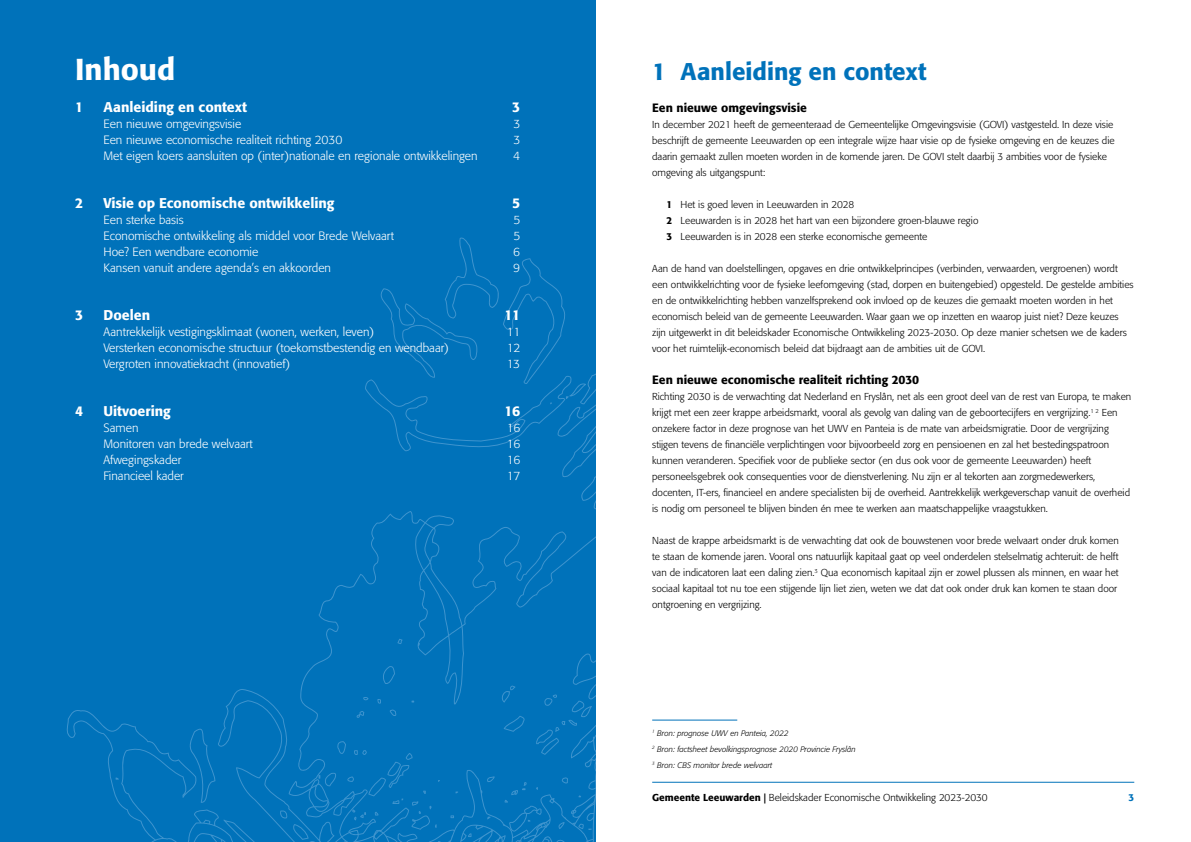
<style>
.page{position:relative;width:1191px;height:842px;background:#fff}
.page>*{position:absolute;margin:0;border:0;box-sizing:border-box;transform-origin:0 0}
.t1{font:500 30px "Formata";color:#fff}
.t2{font:500 24px "Formata";color:#0072ba}
.t3{font:500 14px "Formata";color:#fff}
.t4{font:300 12px "Formata";color:#fff}
.t5{font:500 12px "Formata";color:#000}
.t6{font:300 10px/16px "Formata";color:#000}
.t7{font:500 10px "Formata";color:#0072ba}
.t8{font:italic 300 8px/16px "Formata";color:#000}
.s1{font-weight:500}
</style>
<div class="page">
<hr style="left:652px;top:782px;width:482px;height:1px;background:#0072ba">
<div style="left:0;top:0;width:595px;height:842px;background:#0072ba"></div>
<svg style="left:380px;top:237px;width:185px;height:84px"></svg>
<svg style="left:66px;top:321px;width:529px;height:521px"></svg>
<svg style="left:578px;top:824px;width:14px;height:6px"></svg>
<hr style="left:652px;top:720px;width:85px;height:1px;background:#0072ba">
<h1 class="t1" style="left:75px;top:51px;width:101px">Inhoud</h1>
<h3 class="t3" style="left:75px;top:98px;width:10px">1</h3>
<h3 class="t3" style="left:103px;top:98px;width:145px">Aanleiding en context</h3>
<h3 class="t3" style="left:512px;top:98px;width:10px">3</h3>
<p class="t4" style="left:103px;top:117px;width:139px">Een nieuwe omgevingsvisie</p>
<p class="t4" style="left:513px;top:117px;width:8px">3</p>
<p class="t4" style="left:103px;top:133px;width:240px">Een nieuwe economische realiteit richting 2030</p>
<p class="t4" style="left:513px;top:133px;width:8px">3</p>
<p class="t4" style="left:103px;top:149px;width:376px">Met eigen koers aansluiten op (inter)nationale en regionale ontwikkelingen</p>
<p class="t4" style="left:513px;top:149px;width:8px">4</p>
<h3 class="t3" style="left:75px;top:194px;width:10px">2</h3>
<h3 class="t3" style="left:103px;top:194px;width:232px">Visie op Economische ontwikkeling</h3>
<h3 class="t3" style="left:512px;top:194px;width:10px">5</h3>
<p class="t4" style="left:103px;top:213px;width:82px">Een sterke basis</p>
<p class="t4" style="left:513px;top:213px;width:8px">5</p>
<p class="t4" style="left:103px;top:229px;width:292px">Economische ontwikkeling als middel voor Brede Welvaart</p>
<p class="t4" style="left:513px;top:229px;width:8px">5</p>
<p class="t4" style="left:103px;top:245px;width:156px">Hoe? Een wendbare economie</p>
<p class="t4" style="left:513px;top:245px;width:8px">6</p>
<p class="t4" style="left:103px;top:261px;width:229px">Kansen vanuit andere agenda’s en akkoorden</p>
<p class="t4" style="left:513px;top:261px;width:8px">9</p>
<h3 class="t3" style="left:75px;top:306px;width:10px">3</h3>
<h3 class="t3" style="left:103px;top:306px;width:48px">Doelen</h3>
<h3 class="t3" style="left:504px;top:306px;width:17px">11</h3>
<p class="t4" style="left:103px;top:325px;width:272px">Aantrekkelijk vestigingsklimaat (wonen, werken, leven)</p>
<p class="t4" style="left:507px;top:325px;width:15px">11</p>
<p class="t4" style="left:103px;top:341px;width:347px">Versterken economische structuur (toekomstbestendig en wendbaar)</p>
<p class="t4" style="left:507px;top:341px;width:15px">12</p>
<p class="t4" style="left:103px;top:357px;width:188px">Vergroten innovatiekracht (innovatief)</p>
<p class="t4" style="left:507px;top:357px;width:15px">13</p>
<h3 class="t3" style="left:75px;top:402px;width:10px">4</h3>
<h3 class="t3" style="left:103px;top:402px;width:69px">Uitvoering</h3>
<h3 class="t3" style="left:504px;top:402px;width:17px">16</h3>
<p class="t4" style="left:103px;top:421px;width:37px">Samen</p>
<p class="t4" style="left:507px;top:421px;width:15px">16</p>
<p class="t4" style="left:103px;top:437px;width:151px">Monitoren van brede welvaart</p>
<p class="t4" style="left:507px;top:437px;width:15px">16</p>
<p class="t4" style="left:103px;top:453px;width:79px">Afwegingskader</p>
<p class="t4" style="left:507px;top:453px;width:15px">16</p>
<p class="t4" style="left:103px;top:469px;width:82px">Financieel kader</p>
<p class="t4" style="left:507px;top:469px;width:15px">17</p>
<h2 class="t2" style="left:652px;top:57px;width:276px">1 Aanleiding en context</h2>
<p class="t5" style="left:652px;top:100px;width:156px">Een nieuwe omgevingsvisie</p>
<p class="t6" style="left:652px;top:117px;width:464px">In december 2021 heeft de gemeenteraad de Gemeentelijke Omgevingsvisie (GOVI) vastgesteld. In deze visie beschrijft de gemeente Leeuwarden op een integrale wijze haar visie op de fysieke omgeving en de keuzes die daarin gemaakt zullen moeten worden in de komende jaren. De GOVI stelt daarbij 3 ambities voor de fysieke omgeving als uitgangspunt:</p>
<p class="t6" style="left:666px;top:197px;width:313px"><span class="s1">1</span> Het is goed leven in Leeuwarden in 2028<br><span class="s1">2</span> Leeuwarden is in 2028 het hart van een bijzondere groen-blauwe regio<br><span class="s1">3</span> Leeuwarden is in 2028 een sterke economische gemeente</p>
<p class="t6" style="left:652px;top:261px;width:483px">Aan de hand van doelstellingen, opgaves en drie ontwikkelprincipes (verbinden, verwaarden, vergroenen) wordt een ontwikkelrichting voor de fysieke leefomgeving (stad, dorpen en buitengebied) opgesteld. De gestelde ambities en de ontwikkelrichting hebben vanzelfsprekend ook invloed op de keuzes die gemaakt moeten worden in het economisch beleid van de gemeente Leeuwarden. Waar gaan we op inzetten en waarop juist niet? Deze keuzes zijn uitgewerkt in dit beleidskader Economische Ontwikkeling 2023-2030. Op deze manier schetsen we de kaders voor het ruimtelijk-economisch beleid dat bijdraagt aan de ambities uit de GOVI.</p>
<p class="t5" style="left:652px;top:372px;width:268px">Een nieuwe economische realiteit richting 2030</p>
<p class="t6" style="left:652px;top:389px;width:480px">Richting 2030 is de verwachting dat Nederland en Fryslân, net als een groot deel van de rest van Europa, te maken krijgt met een zeer krappe arbeidsmarkt, vooral als gevolg van daling van de geboortecijfers en vergrijzing.<sup>1</sup> <sup>2</sup> Een onzekere factor in deze prognose van het UWV en Panteia is de mate van arbeidsmigratie. Door de vergrijzing stijgen tevens de financiële verplichtingen voor bijvoorbeeld zorg en pensioenen en zal het bestedingspatroon kunnen veranderen. Specifiek voor de publieke sector (en dus ook voor de gemeente Leeuwarden) heeft personeelsgebrek ook consequenties voor de dienstverlening. Nu zijn er al tekorten aan zorgmedewerkers, docenten, IT-ers, financieel en andere specialisten bij de overheid. Aantrekkelijk werkgeverschap vanuit de overheid is nodig om personeel te blijven binden én mee te werken aan maatschappelijke vraagstukken.</p>
<p class="t6" style="left:652px;top:533px;width:468px">Naast de krappe arbeidsmarkt is de verwachting dat ook de bouwstenen voor brede welvaart onder druk komen te staan de komende jaren. Vooral ons natuurlijk kapitaal gaat op veel onderdelen stelselmatig achteruit: de helft van de indicatoren laat een daling zien.<sup>3</sup> Qua economisch kapitaal zijn er zowel plussen als minnen, en waar het sociaal kapitaal tot nu toe een stijgende lijn liet zien, weten we dat dat ook onder druk kan komen te staan door ontgroening en vergrijzing.</p>
<p class="t8" style="left:652px;top:725px;width:205px"><sup>1</sup> Bron: prognose UWV en Panteia, 2022<br><sup>2</sup> Bron: factsheet bevolkingsprognose 2020 Provincie Fryslân<br><sup>3</sup> Bron: CBS monitor brede welvaart</p>
<p class="t6" style="left:652px;top:789px;width:337px"><span class="s1">Gemeente Leeuwarden |</span> Beleidskader Economische Ontwikkeling 2023-2030</p>
<p class="t7" style="left:1128px;top:791px;width:7px">3</p>
</div>
